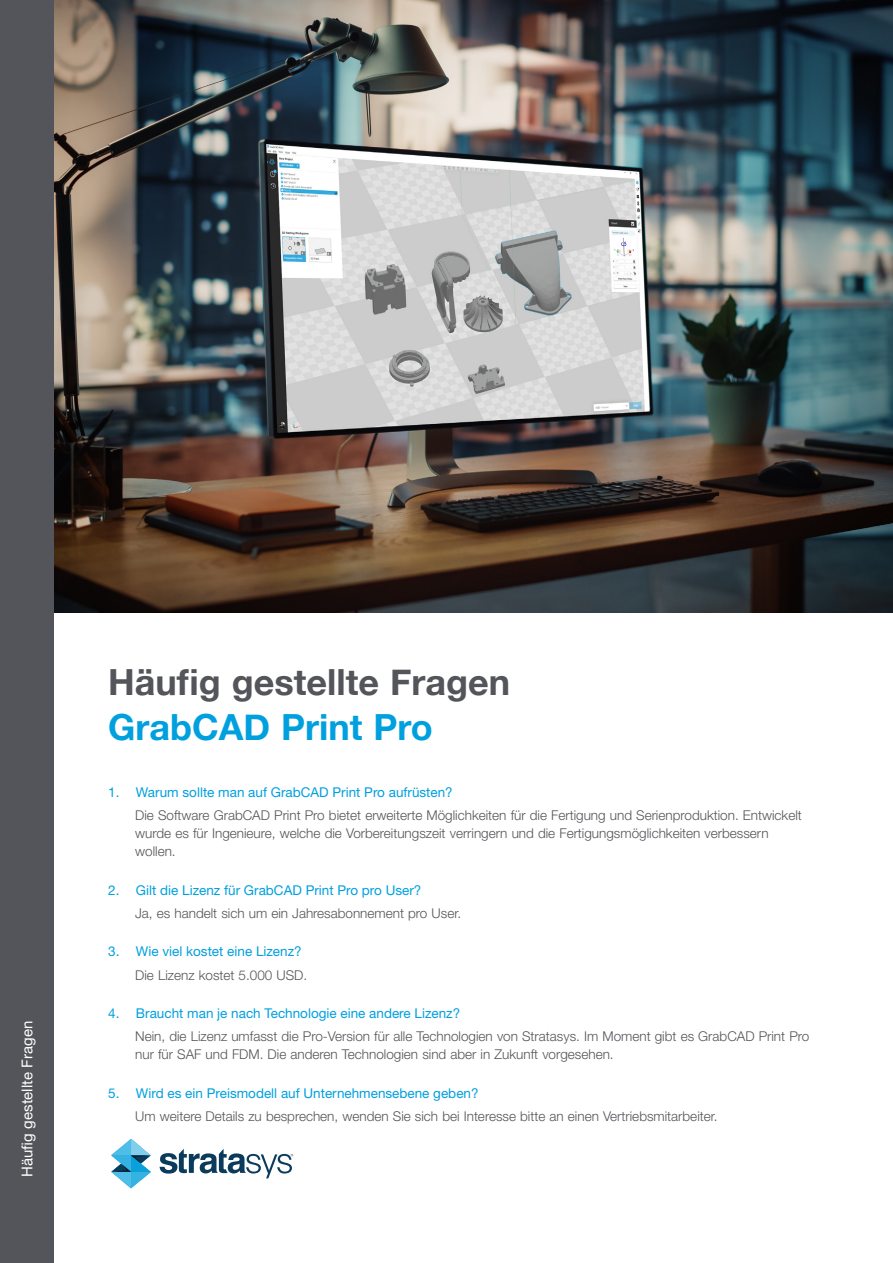
<style>
.page{position:relative;width:893px;height:1263px;background:#fff}
.page>*{position:absolute;margin:0;border:0;box-sizing:border-box;transform-origin:0 0}
.t1{font:700 36px "Helvetica Neue";color:#54555a}
.t2{font:700 36px "Helvetica Neue";color:#00a0df}
.t3{font:15px "Helvetica Neue LT Std";letter-spacing:.005em;color:#fff}
.t4{font:300 13.5px/18px "Helvetica Neue LT Std";color:#54555a}
.t5{font:13.5px "Helvetica Neue LT Std";color:#00a0df}
</style>
<div class="page">
<svg style="left:111px;top:1139px;width:40px;height:49px"></svg>
<svg style="left:160px;top:1149px;width:133px;height:29px"></svg>
<div style="left:0;top:0;width:54px;height:1263px;background:#54555a"></div>
<img style="left:54px;top:0;width:839px;height:612px">
<p class="t3" style="left:18px;top:1177px;width:158px;rotate:-90deg">Häufig gestellte Fragen</p>
<h1 class="t1" style="left:108px;top:654px;width:403px">Häufig gestellte Fragen</h1>
<h1 class="t2" style="left:108px;top:699px;width:326px">GrabCAD Print Pro</h1>
<p class="t5" style="left:108px;top:784px;width:346px">1. Warum sollte man auf GrabCAD Print Pro aufrüsten?</p>
<p class="t4" style="left:135px;top:806px;width:668px">Die Software GrabCAD Print Pro bietet erweiterte Möglichkeiten für die Fertigung und Serienproduktion. Entwickelt wurde es für Ingenieure, welche die Vorbereitungszeit verringern und die Fertigungsmöglichkeiten verbessern wollen.</p>
<p class="t5" style="left:108px;top:882px;width:315px">2. Gilt die Lizenz für GrabCAD Print Pro pro User?</p>
<p class="t4" style="left:135px;top:904px;width:327px">Ja, es handelt sich um ein Jahresabonnement pro User.</p>
<p class="t5" style="left:108px;top:943px;width:195px">3. Wie viel kostet eine Lizenz?</p>
<p class="t4" style="left:135px;top:965px;width:174px">Die Lizenz kostet 5.000 USD.</p>
<p class="t5" style="left:108px;top:1005px;width:354px">4. Braucht man je nach Technologie eine andere Lizenz?</p>
<p class="t4" style="left:135px;top:1027px;width:676px">Nein, die Lizenz umfasst die Pro-Version für alle Technologien von Stratasys. Im Moment gibt es GrabCAD Print Pro nur für SAF und FDM. Die anderen Technologien sind aber in Zukunft vorgesehen.</p>
<p class="t5" style="left:108px;top:1085px;width:372px">5. Wird es ein Preismodell auf Unternehmensebene geben?</p>
<p class="t4" style="left:135px;top:1107px;width:584px">Um weitere Details zu besprechen, wenden Sie sich bei Interesse bitte an einen Vertriebsmitarbeiter.</p>
</div>
